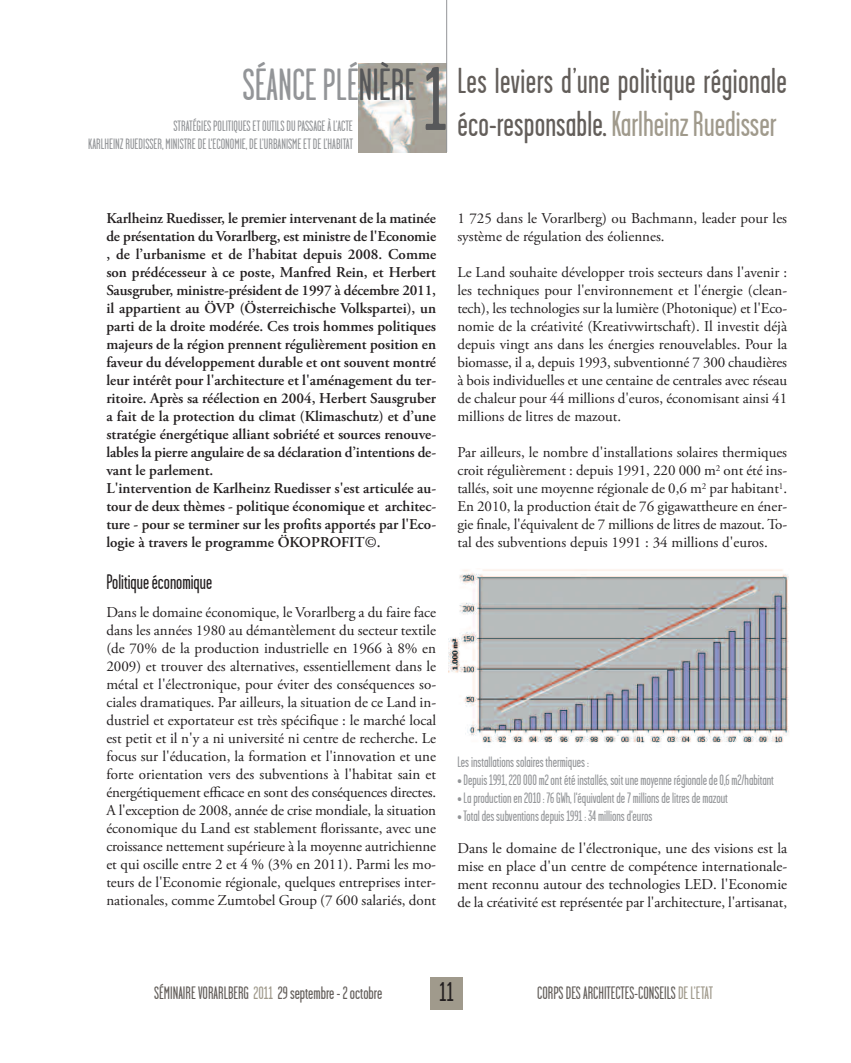
<style>
.page{position:relative;width:851px;height:1063px;background:#fff}
.page>*{position:absolute;margin:0;border:0;box-sizing:border-box;transform-origin:0 0}
.t1{font:90px "Garage Gothic";color:#57585a}
.t2{font:45px "Garage Gothic";color:#939598}
.t3{font:36px/43.2px "Garage Gothic";letter-spacing:.005em;color:#635e5a}
.t4{font:27px "Garage Gothic";color:#231f20}
.t5{font:21px "Garage Gothic";color:#231f20}
.t6{font:18px "Garage Gothic";color:#635e5a}
.t7{font:15px/18px "Adobe Garamond Pro";color:#231f20;text-align:justify}
.t8{font:600 15px/18px "Adobe Garamond Pro";color:#231f20}
.t9{font:15px/18px "Garage Gothic";color:#939598;text-align:right}
.s1{color:#57585a}
.s2{color:#a09a8c}
</style>
<div class="page">
<img style="left:358px;top:64px;width:88px;height:88px">
<img style="left:448px;top:569px;width:341px;height:175px">
<div style="left:430px;top:977px;width:33px;height:32px;background:#a09a8c"></div>
<hr style="left:446px;top:0;width:1px;height:152px;background:#939598">
<h2 class="t2" style="left:242px;top:58px;width:175px">SÉANCEPLÉ<span class="s1">NIÈRE</span></h2>
<p class="t9" style="left:88px;top:117px;width:266px">STRATÉGIESPOLITIQUESETOUTILSDUPASSAGEÀL’ACTE<br>KARLHEINZRUEDISSER,MINISTREDEL'ECONOMIE,DEL’URBANISMEETDEL’HABITAT</p>
<h1 class="t1" style="left:424px;top:46px;width:25px">1</h1>
<h3 class="t3" style="left:457px;top:59px;width:331px">Les leviers d’une politique régionale éco-responsable.<span class="s2">KarlheinzRuedisser</span></h3>
<p class="t8" style="left:106px;top:211px;width:331px">Karlheinz Ruedisser, le premier intervenant de la matinée de présentation du Vorarlberg, est ministre de l'Economie , de l’urbanisme et de l’habitat depuis 2008. Comme son prédécesseur à ce poste, Manfred Rein, et Herbert Sausgruber, ministre-président de 1997 à décembre 2011, il appartient au ÖVP (Österreichische Volkspartei), un parti de la droite modérée. Ces trois hommes politiques majeurs de la région prennent régulièrement position en faveur du développement durable et ont souvent montré leur intérêt pour l'architecture et l'aménagement du ter&shy;ritoire. Après sa réélection en 2004, Herbert Sausgruber a fait de la protection du climat (Klimaschutz) et d’une stratégie énergétique alliant sobriété et sources renouve&shy;lables la pierre angulaire de sa déclaration d’intentions de&shy;vant le parlement.<br>L'intervention de Karlheinz Ruedisser s'est articulée au&shy;tour de deux thèmes - politique économique et architec&shy;ture - pour se terminer sur les profits apportés par l'Eco&shy;logie à travers le programme ÖKOPROFIT©.</p>
<h3 class="t5" style="left:106px;top:570px;width:107px">Politiqueéconomique</h3>
<p class="t7" style="left:106px;top:605px;width:331px">Dans le domaine économique, le Vorarlberg a du faire face dans les années 1980 au démantèlement du secteur textile (de 70% de la production industrielle en 1966 à 8% en 2009) et trouver des alternatives, essentiellement dans le métal et l'électronique, pour éviter des conséquences so&shy;ciales dramatiques. Par ailleurs, la situation de ce Land in&shy;dustriel et exportateur est très spécifique : le marché local est petit et il n'y a ni université ni centre de recherche. Le focus sur l'éducation, la formation et l'innovation et une forte orientation vers des subventions à l'habitat sain et énergétiquement efficace en sont des conséquences directes.<br>A l'exception de 2008, année de crise mondiale, la situation économique du Land est stablement florissante, avec une croissance nettement supérieure à la moyenne autrichienne et qui oscille entre 2 et 4 % (3% en 2011). Parmi les mo&shy;teurs de l'Economie régionale, quelques entreprises inter&shy;nationales, comme Zumtobel Group (7 600 salariés, dont</p>
<p class="t7" style="left:457px;top:211px;width:331px">1 725 dans le Vorarlberg) ou Bachmann, leader pour les système de régulation des éoliennes.</p>
<p class="t7" style="left:457px;top:265px;width:331px">Le Land souhaite développer trois secteurs dans l'avenir : les techniques pour l'environnement et l'énergie (clean&shy;tech), les technologies sur la lumière (Photonique) et l'Eco&shy;nomie de la créativité (Kreativwirtschaft). Il investit déjà depuis vingt ans dans les énergies renouvelables. Pour la biomasse, il a, depuis 1993, subventionné 7 300 chaudières à bois individuelles et une centaine de centrales avec réseau de chaleur pour 44 millions d'euros, économisant ainsi 41 millions de litres de mazout.</p>
<p class="t7" style="left:457px;top:445px;width:331px">Par ailleurs, le nombre d'installations solaires thermiques croit régulièrement : depuis 1991, 220 000 m<sup>2</sup> ont été ins&shy;tallés, soit une moyenne régionale de 0,6 m<sup>2</sup> par habitant<sup>1</sup>.<br>En 2010, la production était de 76 gigawattheure en éner&shy;gie finale, l'équivalent de 7 millions de litres de mazout. To&shy;tal des subventions depuis 1991 : 34 millions d'euros.</p>
<p class="t9" style="left:457px;top:752px;width:133px">Lesinstallationssolairesthermiques:</p>
<p class="t9" style="left:457px;top:770px;width:318px">•Depuis1991,220000m2ontétéinstallés,soitunemoyennerégionalede0,6m2/habitant</p>
<p class="t9" style="left:457px;top:788px;width:272px">•Laproductionen2010:76GWh, l'équivalentde7millionsdelitresdemazout</p>
<p class="t9" style="left:457px;top:806px;width:196px">•Totaldessubventionsdepuis1991:34millionsd'euros</p>
<p class="t7" style="left:457px;top:841px;width:331px">Dans le domaine de l'électronique, une des visions est la mise en place d'un centre de compétence internationale&shy;ment reconnu autour des technologies LED. l'Economie de la créativité est représentée par l'architecture, l'artisanat,</p>
<p class="t6" style="left:154px;top:983px;width:230px">SÉMINAIREVORARLBERG <span class="s2">2011</span> 29septembre-2octobre</p>
<h3 class="t4" style="left:439px;top:976px;width:16px">11</h3>
<p class="t6" style="left:537px;top:983px;width:177px">CORPSDESARCHITECTES-CONSEILS<span class="s2">DEL’ETAT</span></p>
</div>
